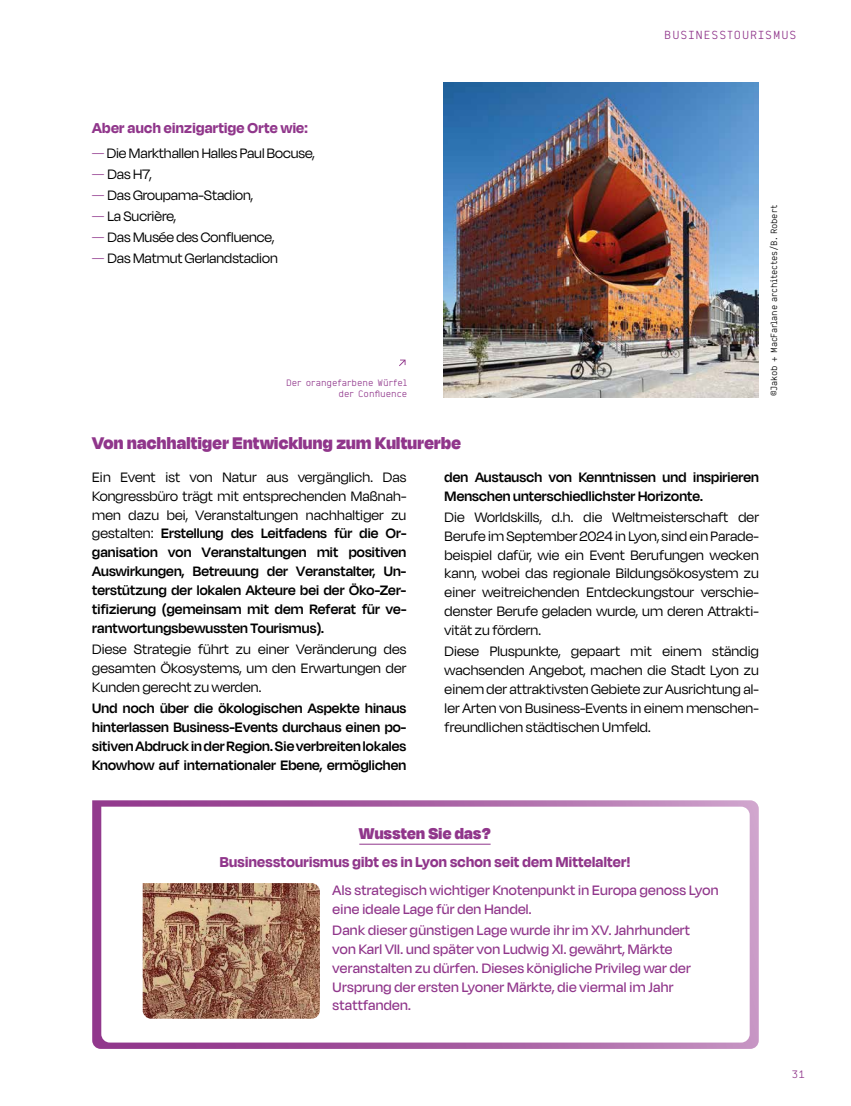
<style>
.page{position:relative;width:851px;height:1106px;background:#fff}
.page>*{position:absolute;margin:0;border:0;box-sizing:border-box;transform-origin:0 0}
.t1{font:900 19.5px "Degular Display";letter-spacing:.02em;color:#90368b}
.t2{font:900 18px "Degular Display";letter-spacing:.02em;color:#90368b}
.t3{font:700 16.5px "Degular Display";letter-spacing:.02em;color:#90368b}
.t4{font:15.75px/18.9px "Degular Display";letter-spacing:.005em;color:#000;text-align:justify}
.t5{font:600 15.75px/18.9px "Degular Display";letter-spacing:.01em;color:#000;text-align:justify}
.t6{font:500 15.75px/18.9px "Degular Display";letter-spacing:.02em;color:#90368b}
.t7{font:11.4px "Deck";letter-spacing:.085em;color:#90368b}
.t8{font:10.5px "Deck";color:#90368b}
.t9{font:9px/10.8px "Deck";color:#90368b;text-align:right}
.t10{font:8.7px "Deck";letter-spacing:-.02em;color:#000}
.s1{font-family:"Lyon Text";font-size:14.85px;color:#90368b}
.s2{font-weight:400}
</style>
<div class="page">
<img style="left:443px;top:83px;width:315px;height:314px">
<svg style="left:399px;top:359px;width:6px;height:7px"></svg>
<svg style="left:92px;top:800px;width:666px;height:248px;background:#b171ad"></svg>
<svg style="left:101px;top:806px;width:648px;height:236px"></svg>
<hr style="left:359px;top:843px;width:131px;height:1px;background:#90368b">
<img style="left:143px;top:883px;width:177px;height:135px">
<p class="t3" style="left:92px;top:118px;width:217px">Aber auch einzigartige Orte wie:</p>
<p class="t4" style="left:92px;top:144px;width:224px"><span class="s1">—</span> Die Markthallen Halles Paul Bocuse,</p>
<p class="t4" style="left:92px;top:165px;width:61px"><span class="s1">—</span> Das H7,</p>
<p class="t4" style="left:92px;top:186px;width:162px"><span class="s1">—</span> Das Groupama-Stadion,</p>
<p class="t4" style="left:92px;top:207px;width:85px"><span class="s1">—</span> La Sucrière,</p>
<p class="t4" style="left:92px;top:228px;width:183px"><span class="s1">—</span> Das Musée des Confluence,</p>
<p class="t4" style="left:92px;top:249px;width:187px"><span class="s1">—</span> Das Matmut Gerlandstadion</p>
<p class="t9" style="left:286px;top:377px;width:123px">Der orangefarbene Würfel der Confluence</p>
<p class="t1" style="left:92px;top:431px;width:370px">Von nachhaltiger Entwicklung zum Kulturerbe</p>
<p class="t7" style="left:664px;top:28px;width:134px">BUSINESSTOURISMUS</p>
<p class="t10" style="left:768px;top:396px;width:192px;rotate:-90deg">©Jakob + MacFarlane architectes/B. Robert</p>
<p class="t5" style="left:92px;top:467px;width:315px"><span class="s2">Ein Event ist von Natur aus vergänglich. Das Kongressbüro trägt mit entsprechenden Maßnah&shy;men dazu bei, Veranstaltungen nachhaltiger zu gestalten:</span> Erstellung des Leitfadens für die Or&shy;ganisation von Veranstaltungen mit positiven Auswirkungen, Betreuung der Veranstalter, Un&shy;terstützung der lokalen Akteure bei der Öko-Zer&shy;tifizierung (gemeinsam mit dem Referat für ve&shy;rantwortungsbewussten Tourismus).</p>
<p class="t4" style="left:92px;top:639px;width:315px">Diese Strategie führt zu einer Veränderung des gesamten Ökosystems, um den Erwartungen der Kunden gerecht zu werden.</p>
<p class="t5" style="left:92px;top:698px;width:315px">Und noch über die ökologischen Aspekte hinaus hinterlassen Business-Events durchaus einen po&shy;sitiven Abdruck in der Region. Sie verbreiten lokales Knowhow auf internationaler Ebene, ermöglichen</p>
<p class="t5" style="left:444px;top:467px;width:315px">den Austausch von Kenntnissen und inspirieren<br>Menschen unterschiedlichster Horizonte.</p>
<p class="t4" style="left:444px;top:507px;width:315px">Die Worldskills, d.h. die Weltmeisterschaft der Berufe im September 2024 in Lyon, sind ein Parade&shy;beispiel dafür, wie ein Event Berufungen wecken kann, wobei das regionale Bildungsökosystem zu einer weitreichenden Entdeckungstour verschie&shy;denster Berufe geladen wurde, um deren Attrakti&shy;vität zu fördern.</p>
<p class="t4" style="left:444px;top:641px;width:315px">Diese Pluspunkte, gepaart mit einem ständig wachsenden Angebot, machen die Stadt Lyon zu einem der attraktivsten Gebiete zur Ausrichtung al&shy;ler Arten von Business-Events in einem menschen&shy;freundlichen städtischen Umfeld.</p>
<p class="t2" style="left:359px;top:822px;width:133px">Wussten Sie das?</p>
<p class="t3" style="left:220px;top:852px;width:411px">Businesstourismus gibt es in Lyon schon seit dem Mittelalter!</p>
<p class="t6" style="left:332px;top:880px;width:387px">Als strategisch wichtiger Knotenpunkt in Europa genoss Lyon eine ideale Lage für den Handel.</p>
<p class="t6" style="left:332px;top:920px;width:359px">Dank dieser günstigen Lage wurde ihr im XV. Jahrhundert von Karl VII. und später von Ludwig XI. gewährt, Märkte veranstalten zu dürfen. Dieses königliche Privileg war der Ursprung der ersten Lyoner Märkte, die viermal im Jahr stattfanden.</p>
<p class="t8" style="left:791px;top:1067px;width:15px">31</p>
</div>
